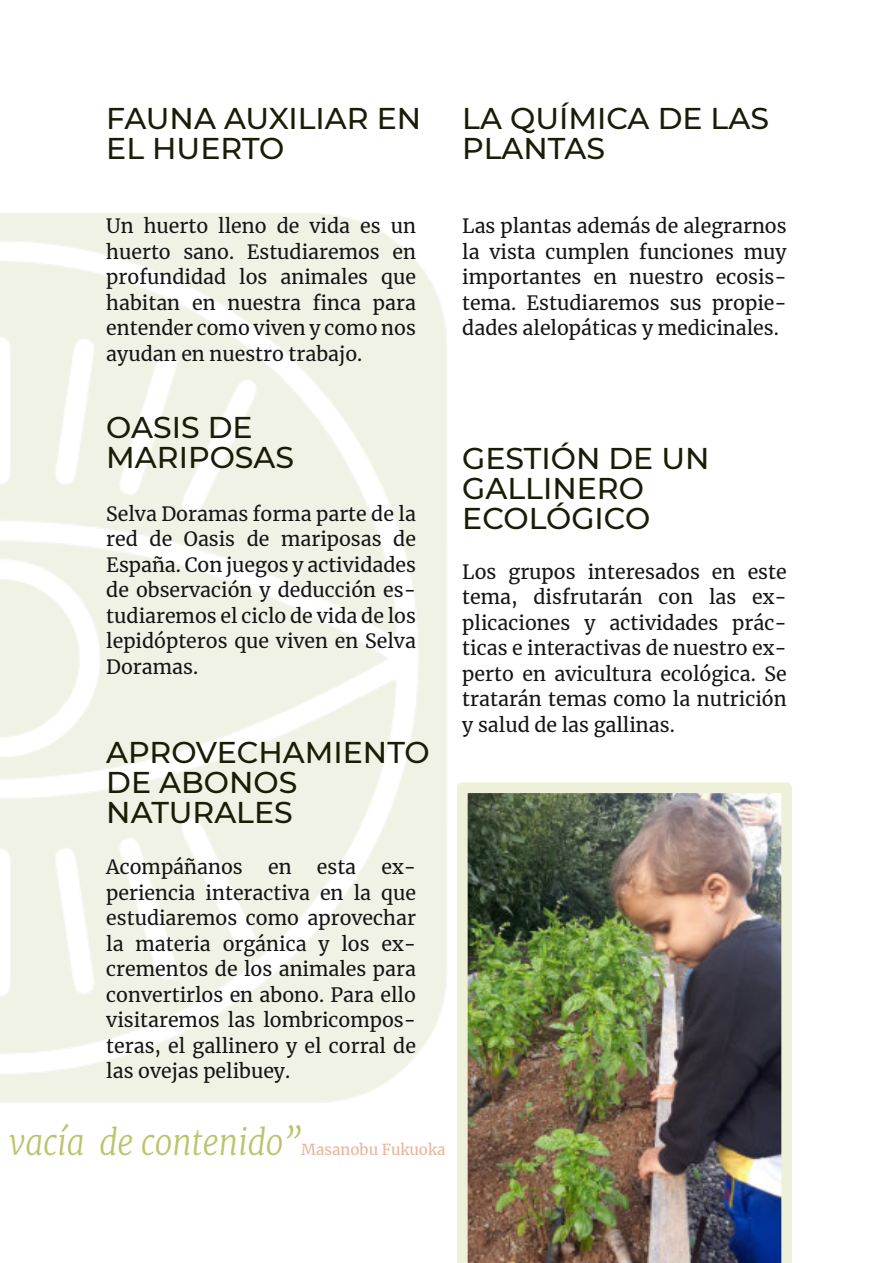
<style>
.page{position:relative;width:893px;height:1263px;background:#fff}
.page>*{position:absolute;margin:0;border:0;box-sizing:border-box;transform-origin:0 0}
.t1{font:italic 300 36px "Merriweather";color:#bcc36c;scale:.87 1}
.t2{font:500 30px/30px "Montserrat";color:#1a1c06}
.t3{font:19.5px/25.5px "Merriweather";color:#151515;text-align:justify}
.t4{font:15px "Merriweather";color:#eab39b}
</style>
<div class="page">
<img style="left:457px;top:782px;width:335px;height:481px">
<h2 class="t2" style="left:106px;top:103px;width:316px">FAUNA AUXILIAR EN<br>EL HUERTO</h2>
<h2 class="t2" style="left:462px;top:103px;width:308px">LA QUÍMICA DE LAS<br>PLANTAS</h2>
<p class="t3" style="left:106px;top:214px;width:311px">Un huerto lleno de vida es un huerto sano. Estudiaremos en profundidad los animales que habitan en nuestra finca para entender como viven y como nos ayudan en nuestro trabajo.</p>
<p class="t3" style="left:462px;top:214px;width:326px">Las plantas además de alegrarnos la vista cumplen funciones muy importantes en nuestro ecosis&shy;tema. Estudiaremos sus propie&shy;dades alelopáticas y medicinales.</p>
<h2 class="t2" style="left:106px;top:412px;width:189px">OASIS DE<br>MARIPOSAS</h2>
<p class="t3" style="left:106px;top:501px;width:311px">Selva Doramas forma parte de la red de Oasis de mariposas de España. Con juegos y actividades de observación y deducción es&shy;tudiaremos el ciclo de vida de los lepidópteros que viven en Selva Doramas.</p>
<h2 class="t2" style="left:106px;top:737px;width:325px">APROVECHAMIENTO<br>DE ABONOS<br>NATURALES</h2>
<p class="t3" style="left:106px;top:855px;width:138px">Acompáñanos</p>
<p class="t3" style="left:268px;top:855px;width:25px">en</p>
<p class="t3" style="left:317px;top:855px;width:41px">esta</p>
<p class="t3" style="left:106px;top:855px;width:311px;text-indent:275px">ex&shy;periencia interactiva en la que estudiaremos como aprovechar la materia orgánica y los ex&shy;crementos de los animales para convertirlos en abono. Para ello visitaremos las lombricompos&shy;teras, el gallinero y el corral de las ovejas pelibuey.</p>
<h1 class="t1" style="left:9px;top:1120px;width:337px">vacía de contenido”</h1>
<p class="t4" style="left:301px;top:1140px;width:146px">Masanobu Fukuoka</p>
<h2 class="t2" style="left:462px;top:443px;width:249px">GESTIÓN DE UN<br>GALLINERO<br>ECOLÓGICO</h2>
<p class="t3" style="left:462px;top:559px;width:326px">Los grupos interesados en este tema, disfrutarán con las ex&shy;plicaciones y actividades prác&shy;ticas e interactivas de nuestro ex&shy;perto en avicultura ecológica. Se tratarán temas como la nutrición y salud de las gallinas.</p>
</div>
